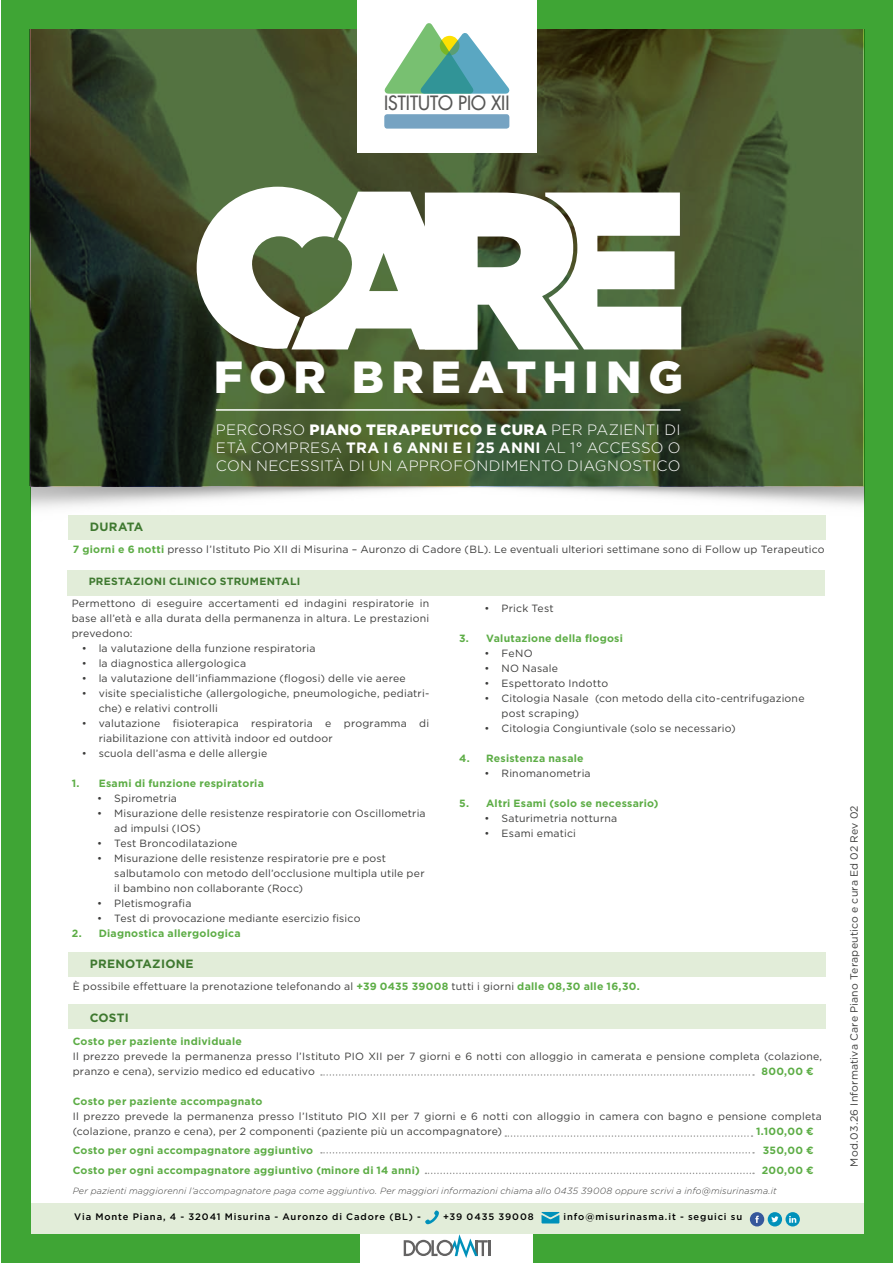
<style>
.page{position:relative;width:893px;height:1263px;background:#fff}
.page>*{position:absolute;margin:0;border:0;box-sizing:border-box;transform-origin:0 0}
.t1{font:900 45px "Gotham";letter-spacing:.155em;color:#fff}
.t2{font:19.2px "Futura";color:#575756;scale:.93 1}
.t3{font:300 15px/18px "Gotham";letter-spacing:.02em;color:#fff;text-align:justify}
.t4{font:700 12px "Gotham";letter-spacing:.02em;color:#3f7930}
.t5{font:10.5px/15px "Gotham";letter-spacing:.02em;color:#3c3c3b}
.t6{font:700 10.5px "Gotham";letter-spacing:.025em;color:#5dad46}
.t7{font:700 10.5px "Gotham";letter-spacing:.025em;color:#3f7930}
.t8{font:500 9.45px "Gotham";letter-spacing:.095em;color:#000}
.t9{font:italic 300 9px "Gotham";letter-spacing:.02em;color:#3c3c3b}
.s1{font-weight:900}
.s2{font-weight:700}
.s3{font-weight:700;color:#5dad46}
</style>
<div class="page">
<div style="left:1px;top:0;width:892px;height:1263px;background:#3fa535"></div>
<div style="left:31px;top:30px;width:832px;height:1203px;background:#fff"></div>
<div style="left:68px;top:1004px;width:758px;height:24px;background:#e2edd9"></div>
<svg style="left:321px;top:1074px;width:433px;height:2px"></svg>
<svg style="left:505px;top:1135px;width:247px;height:2px"></svg>
<svg style="left:425px;top:1172px;width:329px;height:2px"></svg>
<svg style="left:321px;top:1152px;width:433px;height:1px"></svg>
<img style="left:31px;top:486px;width:833px;height:39px">
<div style="left:360px;top:1233px;width:173px;height:30px;background:#fff"></div>
<svg style="left:404px;top:1234px;width:86px;height:24px"></svg>
<div style="left:68px;top:515px;width:758px;height:24px;background:#e2edd9"></div>
<svg style="left:29px;top:29px;width:834px;height:456px;background:#42542d"></svg>
<div style="left:357px;top:0;width:180px;height:152px;background:#fff"></div>
<svg style="left:384px;top:23px;width:126px;height:71px"></svg>
<div style="left:384px;top:114px;width:125px;height:15px;background:#76a3c2;border-radius:3px"></div>
<svg style="left:197px;top:187px;width:484px;height:162px"></svg>
<hr style="left:216px;top:409px;width:464px;height:2px;background:#fff">
<div style="left:67px;top:570px;width:758px;height:25px;background:#e2edd9"></div>
<div style="left:68px;top:953px;width:758px;height:24px;background:#e2edd9"></div>
<div style="left:31px;top:1203px;width:832px;height:30px;background:#e2edd9"></div>
<svg style="left:425px;top:1210px;width:14px;height:15px"></svg>
<svg style="left:541px;top:1212px;width:19px;height:11px"></svg>
<svg style="left:750px;top:1212px;width:50px;height:14px"></svg>
<h2 class="t2" style="left:384px;top:91px;width:136px">ISTITUTO PIO XII</h2>
<h1 class="t1" style="left:214px;top:346px;width:471px">FOR BREATHING</h1>
<h3 class="t3" style="left:216px;top:420px;width:466px">PERCORSO <span class="s1">PIANO TERAPEUTICO E CURA</span> PER PAZIENTI DI ETÀ COMPRESA <span class="s2">TRA I 6 ANNI E I 25 ANNI</span> AL 1° ACCESSO O CON NECESSITÀ DI UN APPROFONDIMENTO DIAGNOSTICO</h3>
<p class="t4" style="left:90px;top:518px;width:55px">DURATA</p>
<p class="t5" style="left:73px;top:541px;width:753px"><span class="s3">7 giorni e 6 notti</span> presso l’Istituto Pio XII di Misurina – Auronzo di Cadore (BL). Le eventuali ulteriori settimane sono di Follow up Terapeutico</p>
<p class="t7" style="left:89px;top:574px;width:213px">PRESTAZIONI CLINICO STRUMENTALI</p>
<p class="t5" style="left:72px;top:596px;width:359px;text-align:justify">Permettono di eseguire accertamenti ed indagini respiratorie in base all’età e alla durata della permanenza in altura. Le prestazioni prevedono:</p>
<p class="t5" style="left:82px;top:641px;width:235px">• la valutazione della funzione respiratoria</p>
<p class="t5" style="left:82px;top:656px;width:166px">• la diagnostica allergologica</p>
<p class="t5" style="left:82px;top:671px;width:326px">• la valutazione dell’infiammazione (flogosi) delle vie aeree</p>
<p class="t5" style="left:99px;top:686px;width:332px;text-indent:-17px">• visite specialistiche (allergologiche, pneumologiche, pediatri&shy;che) e relativi controlli</p>
<p class="t5" style="left:99px;top:716px;width:332px;text-indent:-17px">• valutazione fisioterapica respiratoria e programma di riabilitazione con attività indoor ed outdoor</p>
<p class="t5" style="left:82px;top:746px;width:187px">• scuola dell’asma e delle allergie</p>
<p class="t6" style="left:72px;top:777px;width:194px">1. Esami di funzione respiratoria</p>
<p class="t5" style="left:97px;top:791px;width:81px">• Spirometria</p>
<p class="t5" style="left:114px;top:806px;width:313px;text-indent:-17px">• Misurazione delle resistenze respiratorie con Oscillometria ad impulsi (IOS)</p>
<p class="t5" style="left:97px;top:836px;width:142px">• Test Broncodilatazione</p>
<p class="t5" style="left:114px;top:851px;width:312px;text-indent:-17px">• Misurazione delle resistenze respiratorie pre e post salbutamolo con metodo dell’occlusione multipla utile per il bambino non collaborante (Rocc)</p>
<p class="t5" style="left:97px;top:896px;width:96px">• Pletismografia</p>
<p class="t5" style="left:97px;top:911px;width:265px">• Test di provocazione mediante esercizio fisico</p>
<p class="t6" style="left:72px;top:927px;width:170px">2. Diagnostica allergologica</p>
<p class="t5" style="left:485px;top:600px;width:71px">• Prick Test</p>
<p class="t6" style="left:459px;top:631px;width:165px">3. Valutazione della flogosi</p>
<p class="t5" style="left:485px;top:645px;width:50px">• FeNO</p>
<p class="t5" style="left:485px;top:660px;width:75px">• NO Nasale</p>
<p class="t5" style="left:485px;top:675px;width:125px">• Espettorato Indotto</p>
<p class="t5" style="left:502px;top:690px;width:304px;text-indent:-17px">• Citologia Nasale (con metodo della cito-centrifugazione post scraping)</p>
<p class="t5" style="left:485px;top:720px;width:253px">• Citologia Congiuntivale (solo se necessario)</p>
<p class="t6" style="left:459px;top:751px;width:126px">4. Resistenza nasale</p>
<p class="t5" style="left:485px;top:765px;width:108px">• Rinomanometria</p>
<p class="t6" style="left:459px;top:796px;width:201px">5. Altri Esami (solo se necessario)</p>
<p class="t5" style="left:485px;top:810px;width:134px">• Saturimetria notturna</p>
<p class="t5" style="left:485px;top:825px;width:93px">• Esami ematici</p>
<p class="t4" style="left:90px;top:956px;width:105px">PRENOTAZIONE</p>
<p class="t5" style="left:73px;top:979px;width:568px">È possibile effettuare la prenotazione telefonando al <span class="s3">+39 0435 39008</span> tutti i giorni <span class="s3">dalle 08,30 alle 16,30.</span></p>
<p class="t4" style="left:90px;top:1009px;width:40px">COSTI</p>
<p class="t6" style="left:73px;top:1034px;width:171px">Costo per paziente individuale</p>
<p class="t5" style="left:73px;top:1049px;width:751px">Il prezzo prevede la permanenza presso l’Istituto PIO XII per 7 giorni e 6 notti con alloggio in camerata e pensione completa (colazione, pranzo e cena), servizio medico ed educativo</p>
<p class="t6" style="left:762px;top:1064px;width:54px">800,00 €</p>
<p class="t6" style="left:73px;top:1094px;width:191px">Costo per paziente accompagnato</p>
<p class="t5" style="left:73px;top:1109px;width:751px">Il prezzo prevede la permanenza presso l’Istituto PIO XII per 7 giorni e 6 notti con alloggio in camera con bagno e pensione completa (colazione, pranzo e cena), per 2 componenti (paziente più un accompagnatore)</p>
<p class="t6" style="left:756px;top:1124px;width:59px">1.100,00 €</p>
<p class="t6" style="left:73px;top:1144px;width:242px">Costo per ogni accompagnatore aggiuntivo</p>
<p class="t6" style="left:763px;top:1144px;width:52px">350,00 €</p>
<p class="t6" style="left:73px;top:1163px;width:348px">Costo per ogni accompagnatore aggiuntivo (minore di 14 anni)</p>
<p class="t6" style="left:762px;top:1163px;width:54px">200,00 €</p>
<p class="t9" style="left:73px;top:1185px;width:705px">Per pazienti maggiorenni l’accompagnatore paga come aggiuntivo. Per maggiori informazioni chiama allo 0435 39008 oppure scrivi a info@misurinasma.it</p>
<p class="t8" style="left:74px;top:1211px;width:348px">Via Monte Piana, 4 - 32041 Misurina - Auronzo di Cadore (BL) -</p>
<p class="t8" style="left:443px;top:1211px;width:92px">+39 0435 39008</p>
<p class="t8" style="left:564px;top:1211px;width:180px">info@misurinasma.it - seguici su</p>
<p class="t5" style="left:846px;top:1166px;width:362px;rotate:-90deg">Mod.03.26 Informativa Care Piano Terapeutico e cura Ed 02 Rev 02</p>
</div>
